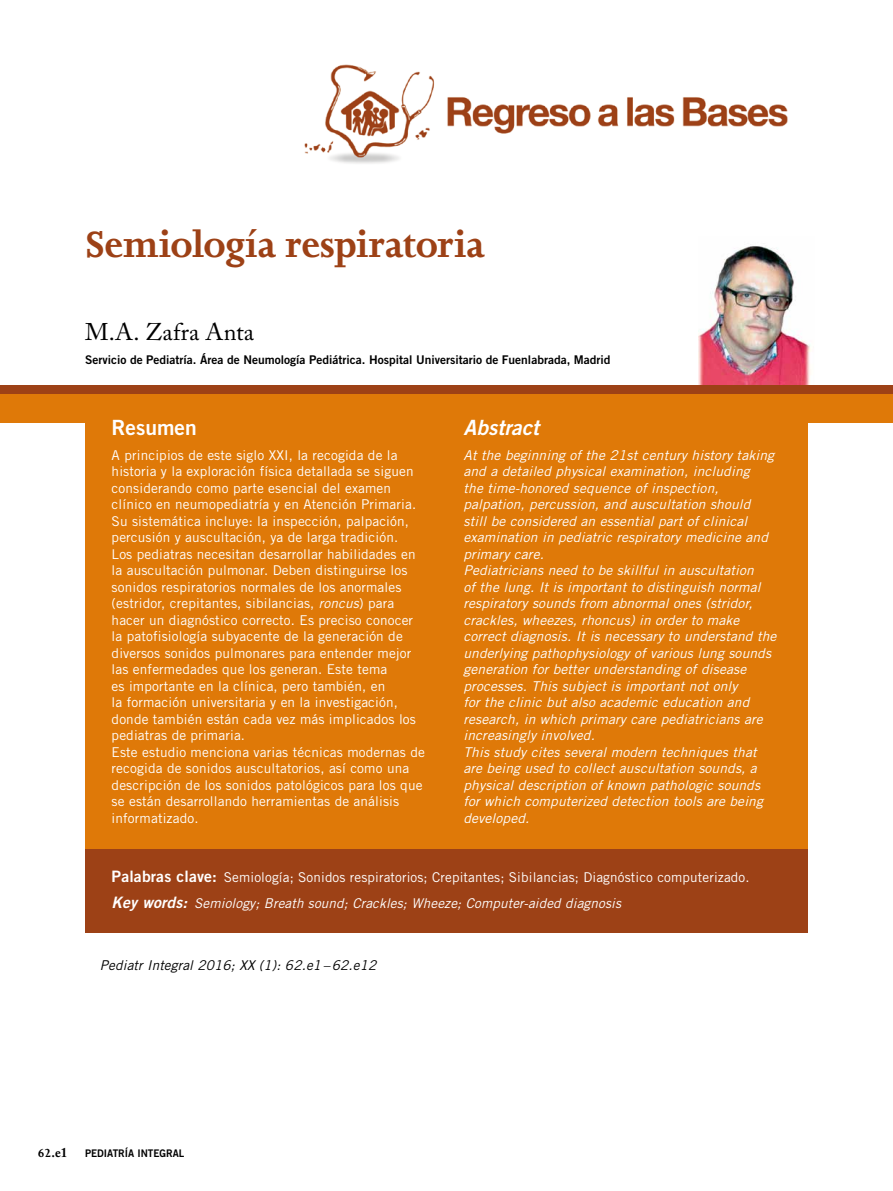
<style>
.page{position:relative;width:893px;height:1191px;background:#fff}
.page>*{position:absolute;margin:0;border:0;box-sizing:border-box;transform-origin:0 0}
.t1{font:700 42px "Joanna MT Std";letter-spacing:-.01em;color:#9d4116}
.t2{font:24px "Adobe Caslon Pro";color:#000}
.t3{font:italic 21px "Trade Gothic Bold Two";color:#fff}
.t4{font:21px "Trade Gothic Bold Two";color:#fff}
.t5{font:13.5px/16.5px "Trade Gothic";letter-spacing:.01em;color:#fff}
.t6{font:italic 13.5px/16.5px "Trade Gothic";letter-spacing:.01em;color:#fff}
.t7{font:italic 13.5px "Trade Gothic";letter-spacing:.01em;color:#000}
.t8{font:700 13.5px "Adobe Caslon Pro";color:#000;scale:.95 1}
.t9{font:12px "Trade Gothic Bold Two";color:#000}
.t10{font:10.5px "Trade Gothic Bold Two";color:#000;scale:.95 1}
.s1{font-style:italic}
.s2{font-family:"Trade Gothic Bold Two";font-size:15.75px}
.s3{font-family:"Trade Gothic Bold Two";font-style:italic;font-size:15.75px}
.s4{font-family:"Joanna MT Std"}
</style>
<div class="page">
<img style="left:698px;top:246px;width:113px;height:139px">
<img style="left:304px;top:64px;width:484px;height:100px">
<div style="left:85px;top:393px;width:723px;height:469px;background:#df7908"></div>
<div style="left:0;top:393px;width:100px;height:30px;background:#df7908"></div>
<div style="left:772px;top:393px;width:121px;height:30px;background:#df7908"></div>
<div style="left:0;top:385px;width:893px;height:8px;background:#9d4116"></div>
<div style="left:85px;top:848px;width:723px;height:84px;background:#9d4116"></div>
<h1 class="t1" style="left:85px;top:221px;width:401px">Semiología respiratoria</h1>
<h2 class="t2" style="left:85px;top:318px;width:170px">M.A. Zafra Anta</h2>
<p class="t9" style="left:85px;top:352px;width:527px">Servicio de Pediatría. Área de Neumología Pediátrica. Hospital Universitario de Fuenlabrada, Madrid</p>
<h3 class="t4" style="left:112px;top:414px;width:87px">Resumen</h3>
<p class="t5" style="left:112px;top:446px;width:315px">A principios de este siglo XXI, la recogida de la historia y la exploración física detallada se siguen considerando como parte esencial del examen clínico en neumopediatría y en Atención Primaria.<br>Su sistemática incluye: la inspección, palpación, percusión y auscultación, ya de larga tradición.<br>Los pediatras necesitan desarrollar habilidades en la auscultación pulmonar. Deben distinguirse los sonidos respiratorios normales de los anormales (estridor, crepitantes, sibilancias, <span class="s1">roncus</span>) para hacer un diagnóstico correcto. Es preciso conocer la patofisiología subyacente de la generación de diversos sonidos pulmonares para entender mejor las enfermedades que los generan. Este tema<br>es importante en la clínica, pero también, en<br>la formación universitaria y en la investigación, donde también están cada vez más implicados los pediatras de primaria.<br>Este estudio menciona varias técnicas modernas de recogida de sonidos auscultatorios, así como una descripción de los sonidos patológicos para los que se están desarrollando herramientas de análisis informatizado.</p>
<h3 class="t3" style="left:463px;top:414px;width:77px">Abstract</h3>
<p class="t6" style="left:463px;top:446px;width:314px">At the beginning of the 21st century history taking and a detailed physical examination, including<br>the time-honored sequence of inspection, palpation, percussion, and auscultation should still be considered an essential part of clinical examination in pediatric respiratory medicine and primary care.<br>Pediatricians need to be skillful in auscultation<br>of the lung. It is important to distinguish normal respiratory sounds from abnormal ones (stridor, crackles, wheezes, rhoncus) in order to make correct diagnosis. It is necessary to understand the underlying pathophysiology of various lung sounds generation for better understanding of disease processes. This subject is important not only<br>for the clinic but also academic education and research, in which primary care pediatricians are increasingly involved.<br>This study cites several modern techniques that are being used to collect auscultation sounds, a physical description of known pathologic sounds for which computerized detection tools are being developed.</p>
<p class="t5" style="left:112px;top:863px;width:639px;line-height:26.5px"><span class="s2">Palabras clave:</span> Semiología; Sonidos respiratorios; Crepitantes; Sibilancias; Diagnóstico computerizado.<br><span class="s3">Key words:</span> <span class="s1">Semiology; Breath sound; Crackles; Wheeze; Computer-aided diagnosis</span></p>
<p class="t7" style="left:100px;top:957px;width:278px">Pediatr Integral 2016; XX (1): 62.e1–62.e12</p>
<p class="t8" style="left:38px;top:1144px;width:32px"><span class="s4">62</span>.e1</p>
<p class="t10" style="left:85px;top:1146px;width:106px">PEDIATRÍA INTEGRAL</p>
</div>
